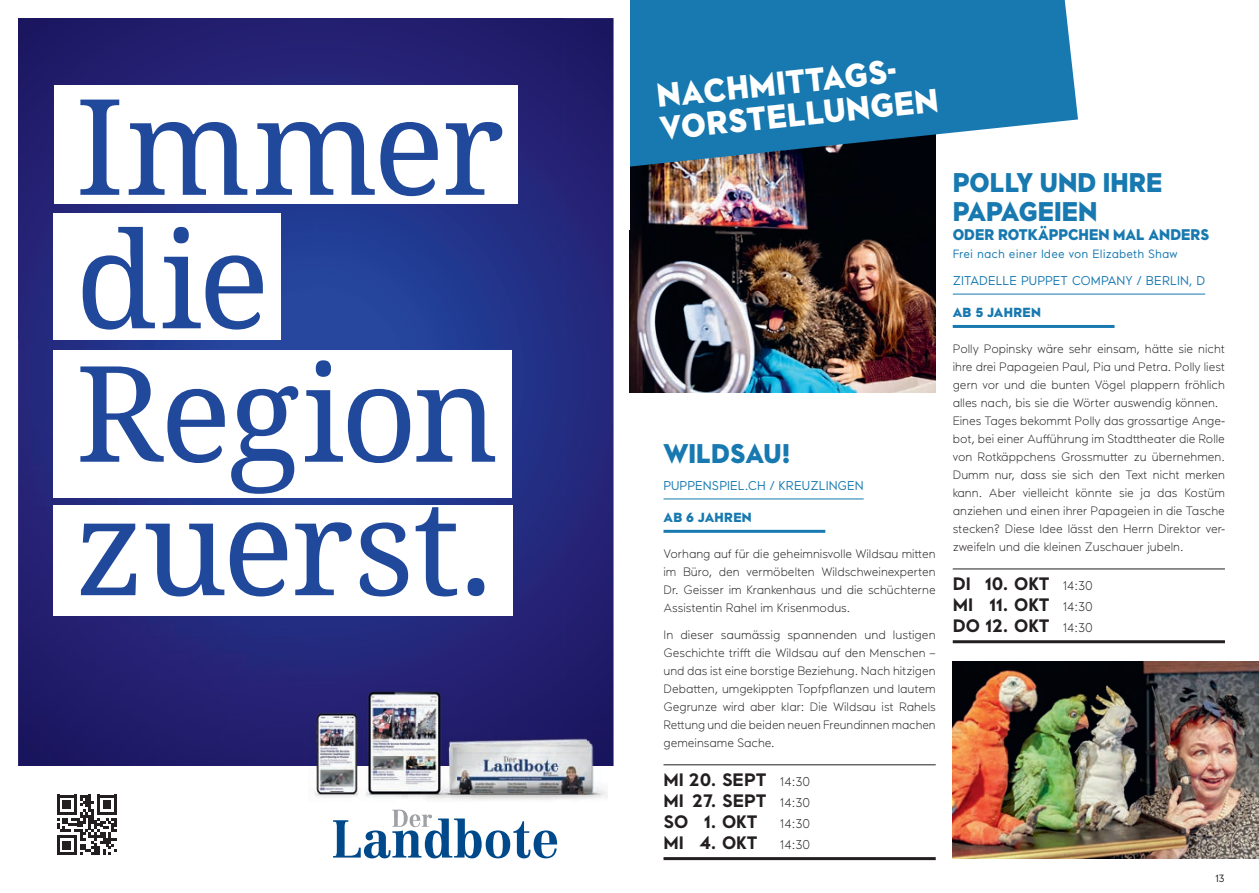
<style>
.page{position:relative;width:1259px;height:893px;background:#fff}
.page>*{position:absolute;margin:0;border:0;box-sizing:border-box;transform-origin:0 0}
.t1{font:133.5px/133.5px "Noto Serif";letter-spacing:-.02em;color:#20489b}
.t2{font:900 33px/33px "Maax";color:#fff;scale:.96 1}
.t3{font:900 27px/28.5px "Maax";color:#1779b0;scale:.96 1}
.t4{font:700 18px/21px "Maax";color:#231f20;text-align:justify}
.t5{font:900 15.45px "Maax";color:#1779b0;scale:.96 1}
.t6{font:900 13.2px "Maax";letter-spacing:.02em;color:#1779b0}
.t7{font:12.75px "Maax";letter-spacing:.01em;color:#1779b0}
.t8{font:300 12.75px "Maax";color:#231f20}
.t9{font:300 12.15px/18px "Maax";color:#231f20;text-align:justify}
.t10{font:12px "Maax";letter-spacing:.01em;color:#1779b0}
.t11{font:10.5px "Maax";color:#231f20}
.s1{font-weight:300;font-size:12.75px}
</style>
<div class="page">
<img style="left:629px;top:168px;width:306px;height:225px">
<img style="left:952px;top:661px;width:307px;height:198px">
<hr style="left:663px;top:499px;width:200px;height:1px;background:#1779b0">
<hr style="left:663px;top:530px;width:162px;height:3px;background:#1779b0">
<hr style="left:663px;top:764px;width:272px;height:1px;background:#231f20">
<hr style="left:663px;top:857px;width:272px;height:3px;background:#231f20">
<hr style="left:952px;top:294px;width:253px;height:1px;background:#1779b0">
<hr style="left:952px;top:325px;width:162px;height:3px;background:#1779b0">
<hr style="left:952px;top:569px;width:273px;height:1px;background:#231f20">
<hr style="left:952px;top:640px;width:273px;height:3px;background:#231f20">
<svg style="left:630px;top:0;width:448px;height:168px;background:#2c7ead"></svg>
<img style="left:18px;top:18px;width:297px;height:748px">
<img style="left:564px;top:18px;width:49px;height:748px">
<img style="left:315px;top:18px;width:249px;height:663px">
<div style="left:55px;top:86px;width:463px;height:118px;background:#fff"></div>
<div style="left:53px;top:214px;width:227px;height:126px;background:#fff"></div>
<div style="left:53px;top:505px;width:460px;height:110px;background:#fff"></div>
<div style="left:53px;top:350px;width:459px;height:147px;background:#fff"></div>
<svg style="left:57px;top:795px;width:60px;height:60px"></svg>
<img style="left:308px;top:681px;width:300px;height:129px">
<svg style="left:333px;top:810px;width:224px;height:48px"></svg>
<h1 class="t1" style="left:75px;top:75px;width:430px">Immer die<br>Region zuerst.</h1>
<h2 class="t2" style="left:655px;top:78px;width:293px;rotate:-6deg">NACHMITTAGS-<br>VORSTELLUNGEN</h2>
<h3 class="t3" style="left:663px;top:438px;width:134px">WILDSAU!</h3>
<p class="t7" style="left:663px;top:477px;width:202px">PUPPENSPIEL.CH / KREUZLINGEN</p>
<p class="t6" style="left:663px;top:508px;width:90px">AB 6 JAHREN</p>
<p class="t9" style="left:663px;top:544px;width:274px">Vorhang auf für die geheimnisvolle Wildsau mitten im Büro, den vermöbelten Wildschweinexperten Dr. Geisser im Krankenhaus und die schüchterne Assistentin Rahel im Krisenmodus.</p>
<p class="t9" style="left:663px;top:625px;width:274px">In dieser saumässig spannenden und lustigen Geschichte trifft die Wildsau auf den Menschen – und das ist eine borstige Beziehung. Nach hitzigen Debatten, umgekippten Topfpflanzen und lautem Gegrunze wird aber klar: Die Wildsau ist Rahels Rettung und die beiden neuen Freundinnen machen gemeinsame Sache.</p>
<h3 class="t4" style="left:663px;top:768px;width:148px">MI 20. SEPT <span class="s1">14:30<br></span>MI 27. SEPT <span class="s1">14:30<br></span>SO 1. OKT</h3>
<p class="t8" style="left:780px;top:815px;width:31px">14:30</p>
<h3 class="t4" style="left:663px;top:831px;width:95px">MI 4. OKT</h3>
<p class="t8" style="left:780px;top:836px;width:31px">14:30</p>
<h3 class="t3" style="left:952px;top:167px;width:220px">POLLY UND IHRE<br>PAPAGEIEN</h3>
<p class="t5" style="left:952px;top:225px;width:269px">ODER ROTKÄPPCHEN MAL ANDERS</p>
<p class="t10" style="left:952px;top:246px;width:226px">Frei nach einer Idee von Elizabeth Shaw</p>
<p class="t7" style="left:952px;top:272px;width:254px">ZITADELLE PUPPET COMPANY / BERLIN, D</p>
<p class="t6" style="left:952px;top:303px;width:90px">AB 5 JAHREN</p>
<p class="t9" style="left:952px;top:339px;width:274px;text-align:left">Polly Popinsky wäre sehr einsam, hätte sie nicht ihre drei Papageien Paul, Pia und Petra. Polly liest gern vor und die bunten Vögel plappern fröhlich alles nach, bis sie die Wörter auswendig können.<br>Eines Tages bekommt Polly das grossartige Ange&shy;bot, bei einer Aufführung im Stadttheater die Rolle von Rotkäppchens Grossmutter zu übernehmen.<br>Dumm nur, dass sie sich den Text nicht merken kann. Aber vielleicht könnte sie ja das Kostüm anziehen und einen ihrer Papageien in die Tasche stecken? Diese Idee lässt den Herrn Direktor ver&shy;zweifeln und die kleinen Zuschauer jubeln.</p>
<h3 class="t4" style="left:952px;top:572px;width:142px">DI 10. OKT <span class="s1">14:30<br></span>MI 11. OKT <span class="s1">14:30<br></span>DO 12. OKT <span class="s1">14:30</span></h3>
<p class="t11" style="left:1215px;top:871px;width:11px">13</p>
</div>
